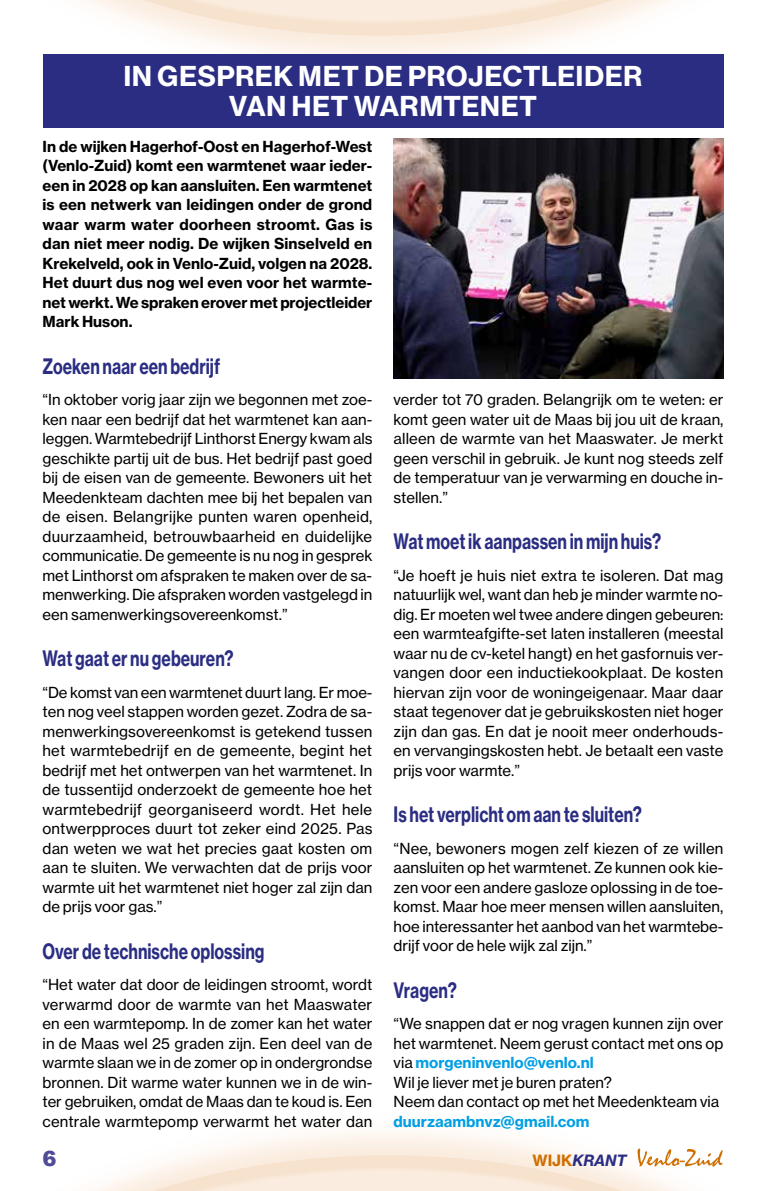
<style>
.page{position:relative;width:766px;height:1191px;background:#fff}
.page>*{position:absolute;margin:0;border:0;box-sizing:border-box;transform-origin:0 0}
.t1{font:27px/30.3px "N Haas Grotesk TX Pro 75 Bd";letter-spacing:.01em;color:#fff;text-align:center}
.t2{font:21px "N Haas Grotesk TX Pro 75 Bd";color:#2a2d82;scale:.75 1}
.t3{font:900 21px "Arial";color:#4f4b96}
.t4{font:15.3px "N Haas Grotesk TX Pro 76 Bd It";color:#2a2d82}
.t5{font:15px/19.5px "N Haas Grotesk TX Pro 55 Rg";color:#000;text-align:justify}
.t6{font:15px/19.5px "N Haas Grotesk TX Pro 75 Bd";letter-spacing:-.005em;color:#000;text-align:justify}
.t7{font:15px "N Haas Grotesk TX Pro 75 Bd";color:#009fe3}
.s1{font-family:"N Haas Grotesk TX Pro 55 Rg";color:#000}
.s2{font-family:"N Haas Grotesk TX Pro 75 Bd";color:#cf6f00}
</style>
<div class="page">
<img style="left:86px;top:0;width:638px;height:82px">
<svg style="left:637px;top:1148px;width:85px;height:18px"></svg>
<div style="left:43px;top:54px;width:680px;height:73px;background:#2a2d82"></div>
<img style="left:393px;top:139px;width:330px;height:239px">
<h1 class="t1" style="left:123px;top:61px;width:520px">IN GESPREK MET DE PROJECTLEIDER<br>VAN HET WARMTENET</h1>
<p class="t6" style="left:43px;top:136px;width:331px">In de wijken Hagerhof-Oost en Hagerhof-West (Venlo-Zuid) komt een warmtenet waar ieder&shy;een in 2028 op kan aansluiten. Een warmtenet is een netwerk van leidingen onder de grond waar warm water doorheen stroomt. Gas is dan niet meer nodig. De wijken Sinselveld en Krekelveld, ook in Venlo-Zuid, volgen na 2028.<br>Het duurt dus nog wel even voor het warmte&shy;net werkt. We spraken erover met projectleider Mark Huson.</p>
<h2 class="t2" style="left:43px;top:353px;width:238px">Zoeken naar een bedrijf</h2>
<p class="t5" style="left:43px;top:390px;width:331px">“In oktober vorig jaar zijn we begonnen met zoe&shy;ken naar een bedrijf dat het warmtenet kan aan&shy;leggen. Warmtebedrijf Linthorst Energy kwam als geschikte partij uit de bus. Het bedrijf past goed bij de eisen van de gemeente. Bewoners uit het Meedenkteam dachten mee bij het bepalen van de eisen. Belangrijke punten waren openheid, duurzaamheid, betrouwbaarheid en duidelijke communicatie. De gemeente is nu nog in gesprek met Linthorst om afspraken te maken over de sa&shy;menwerking. Die afspraken worden vastgelegd in een samenwerkingsovereenkomst.”</p>
<h2 class="t2" style="left:43px;top:645px;width:256px">Wat gaat er nu gebeuren?</h2>
<p class="t5" style="left:43px;top:682px;width:331px">“De komst van een warmtenet duurt lang. Er moe&shy;ten nog veel stappen worden gezet. Zodra de sa&shy;menwerkingsovereenkomst is getekend tussen het warmtebedrijf en de gemeente, begint het bedrijf met het ontwerpen van het warmtenet. In de tussentijd onderzoekt de gemeente hoe het warmtebedrijf georganiseerd wordt. Het hele ontwerpproces duurt tot zeker eind 2025. Pas dan weten we wat het precies gaat kosten om aan te sluiten. We verwachten dat de prijs voor warmte uit het warmtenet niet hoger zal zijn dan de prijs voor gas.”</p>
<h2 class="t2" style="left:43px;top:938px;width:297px">Over de technische oplossing</h2>
<p class="t5" style="left:43px;top:975px;width:331px">“Het water dat door de leidingen stroomt, wordt verwarmd door de warmte van het Maaswater en een warmtepomp. In de zomer kan het water in de Maas wel 25 graden zijn. Een deel van de warmte slaan we in de zomer op in ondergrondse bronnen. Dit warme water kunnen we in de win&shy;ter gebruiken, omdat de Maas dan te koud is. Een centrale warmtepomp verwarmt het water dan</p>
<p class="t5" style="left:393px;top:390px;width:331px">verder tot 70 graden. Belangrijk om te weten: er komt geen water uit de Maas bij jou uit de kraan, alleen de warmte van het Maaswater. Je merkt geen verschil in gebruik. Je kunt nog steeds zelf de temperatuur van je verwarming en douche in&shy;stellen.”</p>
<h2 class="t2" style="left:393px;top:528px;width:358px">Wat moet ik aanpassen in mijn huis?</h2>
<p class="t5" style="left:393px;top:565px;width:331px">“Je hoeft je huis niet extra te isoleren. Dat mag natuurlijk wel, want dan heb je minder warmte no&shy;dig. Er moeten wel twee andere dingen gebeuren: een warmteafgifte-set laten installeren (meestal waar nu de cv-ketel hangt) en het gasfornuis ver&shy;vangen door een inductiekookplaat. De kosten hiervan zijn voor de woningeigenaar. Maar daar staat tegenover dat je gebruikskosten niet hoger zijn dan gas. En dat je nooit meer onderhouds&shy;en vervangingskosten hebt. Je betaalt een vaste prijs voor warmte.”</p>
<h2 class="t2" style="left:393px;top:801px;width:333px">Is het verplicht om aan te sluiten?</h2>
<p class="t5" style="left:393px;top:838px;width:331px">“Nee, bewoners mogen zelf kiezen of ze willen aansluiten op het warmtenet. Ze kunnen ook kie&shy;zen voor een andere gasloze oplossing in de toe&shy;komst. Maar hoe meer mensen willen aansluiten, hoe interessanter het aanbod van het warmtebe&shy;drijf voor de hele wijk zal zijn.”</p>
<h2 class="t2" style="left:393px;top:977px;width:86px">Vragen?</h2>
<p class="t5" style="left:393px;top:1014px;width:331px">“We snappen dat er nog vragen kunnen zijn over het warmtenet. Neem gerust contact met ons op</p>
<p class="t7" style="left:393px;top:1053px;width:201px"><span class="s1">via</span> morgeninvenlo@venlo.nl</p>
<p class="t5" style="left:393px;top:1072px;width:327px">Wil je liever met je buren praten?<br>Neem dan contact op met het Meedenkteam via</p>
<p class="t7" style="left:393px;top:1112px;width:197px">duurzaambnvz@gmail.com</p>
<h2 class="t3" style="left:43px;top:1143px;width:16px">6</h2>
<p class="t4" style="left:532px;top:1150px;width:96px"><span class="s2">WIJK</span>KRANT</p>
</div>
